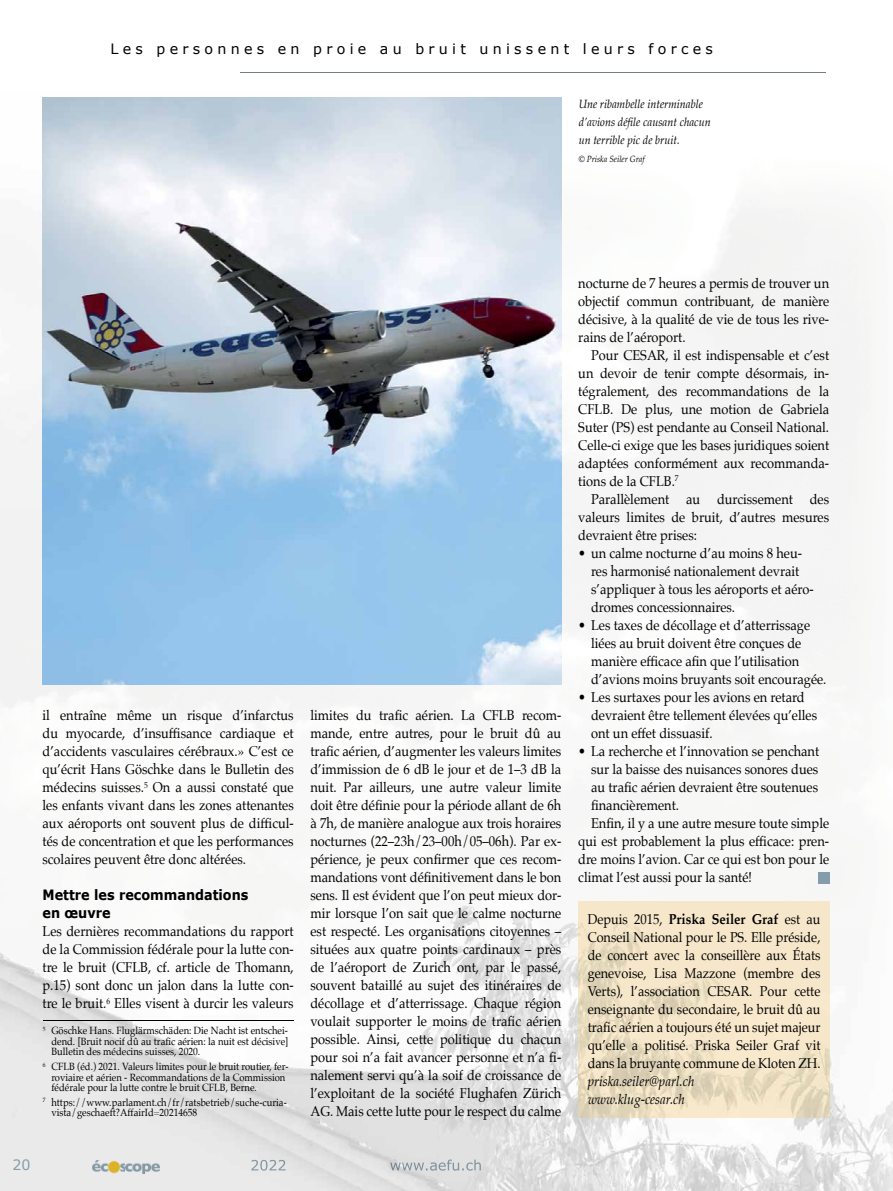
<style>
.page{position:relative;width:893px;height:1191px;background:#fff}
.page>*{position:absolute;margin:0;border:0;box-sizing:border-box;transform-origin:0 0}
.t1{font:14.25px/18px "Palatino";color:#000;text-align:justify;scale:.9 1}
.t2{font:14.25px/18px "Palatino";color:#000;text-align:justify;scale:.89 1}
.t3{font:14.25px "Verdana";letter-spacing:.3em;color:#000}
.t4{font:italic 14.25px/18px "Palatino";color:#000;scale:.9 1}
.t5{font:700 14.25px/18px "Verdana";color:#000;scale:.9 1}
.t6{font:14.25px "Verdana";color:#849daa}
.t7{font:italic 12px/18px "Palatino";color:#000;scale:.9 1}
.t8{font:10.5px/10.5px "Palatino";color:#000;scale:.9 1}
.t9{font:italic 9px "Palatino";color:#000;scale:.9 1}
.s1{font-weight:700}
</style>
<div class="page">
<img style="left:0;top:97px;width:871px;height:832px">
<img style="left:0;top:929px;width:630px;height:262px">
<img style="left:789px;top:929px;width:104px;height:262px">
<img style="left:630px;top:1117px;width:159px;height:74px">
<img style="left:251px;top:1159px;width:35px;height:11px">
<img style="left:92px;top:1160px;width:67px;height:13px">
<img style="left:390px;top:1159px;width:91px;height:11px">
<hr style="left:240px;top:72px;width:586px;height:1px;background:#727d84">
<img style="left:579px;top:901px;width:250px;height:216px">
<hr style="left:43px;top:1019px;width:251px;height:1px;background:#000">
<img style="left:43px;top:97px;width:519px;height:587px">
<div style="left:818px;top:872px;width:11px;height:11px;background:#849daa"></div>
<p class="t3" style="left:111px;top:40px;width:604px">Les personnes en proie au bruit unissent leurs forces</p>
<p class="t7" style="left:579px;top:95px;width:148px">Une ribambelle interminable d’avions défile causant chacun un terrible pic de bruit.</p>
<p class="t9" style="left:579px;top:151px;width:75px">© Priska Seiler Graf</p>
<p class="t1" style="left:43px;top:706px;width:281px">il entraîne même un risque d’infarctus du myocarde, d’insuffisance cardiaque et d’accidents vasculaires cérébraux.» C’est ce qu’écrit Hans Göschke dans le Bulletin des médecins suisses.<sup>5</sup> On a aussi constaté que les enfants vivant dans les zones attenantes aux aéroports ont souvent plus de difficul&shy;tés de concentration et que les performances scolaires peuvent être donc altérées.</p>
<p class="t5" style="left:43px;top:886px;width:230px">Mettre les recommandations en œuvre</p>
<p class="t1" style="left:43px;top:922px;width:281px">Les dernières recommandations du rapport de la Commission fédérale pour la lutte con&shy;tre le bruit (CFLB, cf. article de Thomann, p.15) sont donc un jalon dans la lutte con&shy;tre le bruit.<sup>6</sup> Elles visent à durcir les valeurs</p>
<p class="t8" style="left:51px;top:1025px;width:265px;text-align:justify;text-indent:-9px"><sup>5</sup> Göschke Hans. Fluglärmschäden: Die Nacht ist entschei&shy;dend. [Bruit nocif dû au trafic aérien: la nuit est décisive] Bulletin des médecins suisses, 2020.</p>
<p class="t8" style="left:51px;top:1061px;width:265px;text-indent:-9px"><sup>6</sup> CFLB (éd.) 2021. Valeurs limites pour le bruit routier, fer&shy;roviaire et aérien - Recommandations de la Commission fédérale pour la lutte contre le bruit CFLB, Berne.</p>
<p class="t8" style="left:51px;top:1097px;width:263px;text-indent:-9px"><sup>7</sup> https://www.parlament.ch/fr/ratsbetrieb/suche-curia&shy;vista/geschaeft?AffairId=20214658</p>
<p class="t6" style="left:13px;top:1156px;width:20px">20</p>
<p class="t1" style="left:310px;top:706px;width:280px">limites du trafic aérien. La CFLB recom&shy;mande, entre autres, pour le bruit dû au trafic aérien, d’augmenter les valeurs limites d’immission de 6 dB le jour et de 1–3 dB la nuit. Par ailleurs, une autre valeur limite doit être définie pour la période allant de 6h à 7h, de manière analogue aux trois horaires nocturnes (22–23h/23–00h/05–06h). Par ex&shy;périence, je peux confirmer que ces recom&shy;mandations vont définitivement dans le bon sens. Il est évident que l’on peut mieux dor&shy;mir lorsque l’on sait que le calme nocturne est respecté. Les organisations citoyennes – situées aux quatre points cardinaux – près de l’aéroport de Zurich ont, par le passé, souvent bataillé au sujet des itinéraires de décollage et d’atterrissage. Chaque région voulait supporter le moins de trafic aérien possible. Ainsi, cette politique du chacun pour soi n’a fait avancer personne et n’a fi&shy;nalement servi qu’à la soif de croissance de l’exploitant de la société Flughafen Zürich AG. Mais cette lutte pour le respect du calme</p>
<p class="t1" style="left:578px;top:274px;width:280px">nocturne de 7 heures a permis de trouver un objectif commun contribuant, de manière décisive, à la qualité de vie de tous les ri ve&shy;rains de l’aéroport.</p>
<p class="t1" style="left:578px;top:346px;width:280px;text-indent:13px">Pour CESAR, il est indispensable et c’est un devoir de tenir compte désormais, in&shy;tégralement, des recommandations de la CFLB. De plus, une motion de Gabriela Suter (PS) est pendante au Conseil National.<br>Celle-ci exige que les bases juridiques soient adaptées conformément aux recommanda&shy;tions de la CFLB.<sup>7</sup></p>
<p class="t1" style="left:578px;top:490px;width:280px;text-indent:13px">Parallèlement au durcissement des valeurs limites de bruit, d’autres mesures devraient être prises:</p>
<p class="t1" style="left:591px;top:544px;width:249px;text-align:left;text-indent:-13px">• un calme nocturne d’au moins 8 heu&shy;res harmonisé nationalement devrait s’appliquer à tous les aéroports et aéro&shy;dromes concessionnaires.</p>
<p class="t1" style="left:591px;top:616px;width:263px;text-align:left;text-indent:-13px">• Les taxes de décollage et d’atterrissage liées au bruit doivent être conçues de manière efficace afin que l’utilisation d’avions moins bruyants soit encouragée.</p>
<p class="t1" style="left:591px;top:688px;width:253px;text-align:left;text-indent:-13px">• Les surtaxes pour les avions en retard devraient être tellement élevées qu’elles ont un effet dissuasif.</p>
<p class="t1" style="left:578px;top:742px;width:269px">• La recherche et l’innovation se penchant</p>
<p class="t1" style="left:591px;top:760px;width:254px">sur la baisse des nuisances sonores dues</p>
<p class="t1" style="left:591px;top:778px;width:254px">au trafic aérien devraient être soutenues</p>
<p class="t1" style="left:591px;top:796px;width:99px">financièrement.</p>
<p class="t1" style="left:591px;top:814px;width:266px">Enfin, il y a une autre mesure toute simple</p>
<p class="t1" style="left:578px;top:832px;width:280px">qui est probablement la plus efficace: pren-</p>
<p class="t1" style="left:578px;top:850px;width:280px">dre moins l’avion. Car ce qui est bon pour le</p>
<p class="t1" style="left:578px;top:868px;width:195px">climat l’est aussi pour la santé!</p>
<p class="t2" style="left:588px;top:909px;width:263px">Depuis 2015, <span class="s1">Priska Seiler Graf</span> est au Conseil National pour le PS. Elle préside, de concert avec la conseillère aux États genevoise, Lisa Mazzone (membre des Verts), l’association CESAR. Pour cette enseignante du secondaire, le bruit dû au trafic aérien a toujours été un sujet majeur qu’elle a politisé. Priska Seiler Graf vit dans la bruyante commune de Kloten ZH.</p>
<p class="t4" style="left:588px;top:1071px;width:120px">priska.seiler@parl.ch www.klug-cesar.ch</p>
</div>
